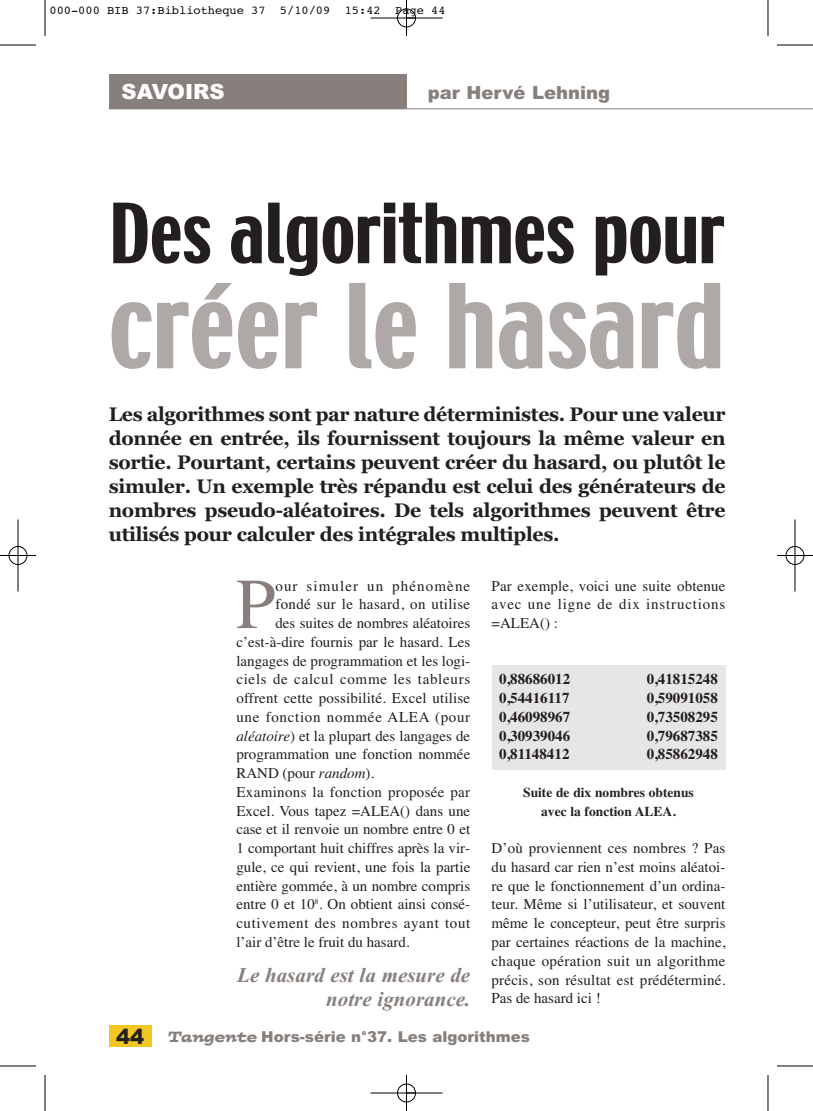
<style>
.page{position:relative;width:813px;height:1111px;background:#fff}
.page>*{position:absolute;margin:0;border:0;box-sizing:border-box;transform-origin:0 0}
.t1{font:103.5px "Techno";color:#aea8a6}
.t2{font:73.5px "Techno";letter-spacing:-.005em;color:#231f20}
.t3{font:71.55px "Times";color:#867f7c}
.t4{font:italic 700 21px/24px "Times";color:#867f7c;text-align:right}
.t5{font:900 21px "Arial";color:#fff}
.t6{font:700 19.5px/24px "Georgia";letter-spacing:-.015em;color:#231f20;text-align:justify}
.t7{font:900 18px "Arial";color:#867f7c}
.t8{font:15px/18.8px "Times";color:#231f20;text-align:justify}
.t9{font:700 15px "Times";color:#231f20}
.t10{font:900 15px "Arial";color:#867f7c}
.t11{font:15px "Times";letter-spacing:.02em;color:#231f20}
.t12{font:15px "Times";letter-spacing:.05em;color:#231f20}
.t13{font:15px "Times";letter-spacing:.04em;color:#231f20}
.t14{font:15px "Times";letter-spacing:.025em;color:#231f20}
.t15{font:15px "Times";letter-spacing:.045em;color:#231f20}
.t16{font:15px "Times";letter-spacing:.075em;color:#231f20}
.t17{font:700 13.5px/18.8px "Times";color:#231f20;text-align:center}
.t18{font:12px "Courier";color:#000}
.s1{font-style:italic}
.s2{font-size:21px;color:#231f20}
.s3{font-family:"Postino";font-weight:400;font-style:italic}
</style>
<div class="page">
<hr style="left:768px;top:109px;width:45px;height:1px;background:#867f7c">
<div style="left:109px;top:1025px;width:42px;height:21px;background:#f3c723"></div>
<div style="left:109px;top:75px;width:297px;height:34px;background:#867f7c"></div>
<hr style="left:109px;top:109px;width:659px;height:1px;background:#867f7c">
<div style="left:491px;top:665px;width:234px;height:105px;background:#e7e6e5"></div>
<hr style="left:45px;top:0;width:1px;height:36px;background:#000">
<hr style="left:0;top:45px;width:36px;height:1px;background:#000">
<hr style="left:768px;top:0;width:1px;height:36px;background:#000">
<hr style="left:777px;top:45px;width:36px;height:1px;background:#000">
<hr style="left:45px;top:1074px;width:1px;height:36px;background:#000">
<hr style="left:0;top:1065px;width:36px;height:1px;background:#000">
<hr style="left:768px;top:1074px;width:1px;height:36px;background:#000">
<hr style="left:777px;top:1065px;width:36px;height:1px;background:#000">
<div style="left:9px;top:546px;width:18px;height:19px;border:1px solid #fff;border-radius:50%"></div>
<div style="left:785px;top:546px;width:19px;height:19px;border:1px solid #fff;border-radius:50%"></div>
<hr style="left:370px;top:18px;width:72px;height:1px;background:#000">
<hr style="left:370px;top:1092px;width:72px;height:1px;background:#000">
<hr style="left:18px;top:519px;width:1px;height:72px;background:#000">
<hr style="left:795px;top:519px;width:1px;height:72px;background:#000">
<hr style="left:406px;top:0;width:1px;height:36px;background:#000">
<hr style="left:406px;top:1074px;width:1px;height:36px;background:#000">
<hr style="left:0;top:555px;width:36px;height:1px;background:#000">
<hr style="left:777px;top:555px;width:36px;height:1px;background:#000">
<div style="left:397px;top:9px;width:19px;height:18px;border:1px solid #000;border-radius:50%"></div>
<div style="left:397px;top:1083px;width:19px;height:19px;border:1px solid #000;border-radius:50%"></div>
<div style="left:9px;top:546px;width:18px;height:18px;border:1px solid #000;border-radius:50%"></div>
<div style="left:786px;top:546px;width:18px;height:18px;border:1px solid #000;border-radius:50%"></div>
<p class="t18" style="left:50px;top:4px;width:398px">000-000 BIB 37:Bibliotheque 37 5/10/09 15:42 Page 44</p>
<h3 class="t5" style="left:122px;top:84px;width:105px">SAVOIRS</h3>
<p class="t7" style="left:428px;top:86px;width:184px">par Hervé Lehning</p>
<h2 class="t2" style="left:109px;top:203px;width:617px">Des algorithmes pour</h2>
<h1 class="t1" style="left:109px;top:283px;width:617px">créer le hasard</h1>
<p class="t6" style="left:109px;top:404px;width:618px">Les algorithmes sont par nature déterministes. Pour une valeur donnée en entrée, ils fournissent toujours la même valeur en sortie. Pourtant, certains peuvent créer du hasard, ou plutôt le simuler. Un exemple très répandu est celui des générateurs de nombres pseudo-aléatoires. De tels algorithmes peuvent être utilisés pour calculer des intégrales multiples.</p>
<h3 class="t3" style="left:236px;top:578px;width:41px">P</h3>
<p class="t16" style="left:275px;top:580px;width:196px">our simuler un phénomène</p>
<p class="t8" style="left:491px;top:577px;width:235px">Par exemple, voici une suite obtenue avec une ligne de dix instructions =ALEA() :</p>
<p class="t14" style="left:275px;top:599px;width:196px">fondé sur le hasard, on utilise</p>
<p class="t8" style="left:275px;top:615px;width:196px">des suites de nombres aléatoires</p>
<p class="t8" style="left:236px;top:634px;width:235px">c’est-à-dire fournis par le hasard. Les</p>
<p class="t8" style="left:236px;top:652px;width:235px">langages de programmation et les logi-</p>
<p class="t12" style="left:236px;top:674px;width:235px">ciels de calcul comme les tableurs</p>
<p class="t8" style="left:236px;top:690px;width:235px">offrent cette possibilité. Excel utilise</p>
<p class="t15" style="left:236px;top:711px;width:235px">une fonction nommée ALEA (pour</p>
<p class="t8" style="left:236px;top:727px;width:235px"><span class="s1">aléatoire</span>) et la plupart des langages de</p>
<p class="t8" style="left:236px;top:746px;width:235px">programmation une fonction nommée</p>
<p class="t8" style="left:236px;top:765px;width:139px">RAND (pour <span class="s1">random</span>).</p>
<p class="t11" style="left:236px;top:786px;width:235px">Examinons la fonction proposée par</p>
<p class="t8" style="left:236px;top:802px;width:235px">Excel. Vous tapez =ALEA() dans une</p>
<p class="t8" style="left:236px;top:821px;width:235px">case et il renvoie un nombre entre 0 et</p>
<p class="t8" style="left:236px;top:840px;width:235px">1 comportant huit chiffres après la vir-</p>
<p class="t8" style="left:236px;top:859px;width:235px">gule, ce qui revient, une fois la partie</p>
<p class="t8" style="left:236px;top:877px;width:235px">entière gommée, à un nombre compris</p>
<p class="t8" style="left:236px;top:896px;width:235px">entre 0 et 10<sup>8</sup>. On obtient ainsi consé-</p>
<p class="t13" style="left:236px;top:917px;width:235px">cutivement des nombres ayant tout</p>
<p class="t8" style="left:236px;top:934px;width:175px">l’air d’être le fruit du hasard.</p>
<p class="t9" style="left:499px;top:674px;width:73px">0,88686012</p>
<p class="t9" style="left:647px;top:674px;width:73px">0,41815248</p>
<p class="t9" style="left:499px;top:692px;width:72px">0,54416117</p>
<p class="t9" style="left:647px;top:692px;width:73px">0,59091058</p>
<p class="t9" style="left:499px;top:711px;width:73px">0,46098967</p>
<p class="t9" style="left:647px;top:711px;width:73px">0,73508295</p>
<p class="t9" style="left:499px;top:730px;width:73px">0,30939046</p>
<p class="t9" style="left:647px;top:730px;width:73px">0,79687385</p>
<p class="t9" style="left:499px;top:749px;width:72px">0,81148412</p>
<p class="t9" style="left:647px;top:749px;width:73px">0,85862948</p>
<p class="t17" style="left:523px;top:784px;width:172px">Suite de dix nombres obtenus avec la fonction ALEA.</p>
<p class="t8" style="left:491px;top:840px;width:235px">D’où proviennent ces nombres ? Pas du hasard car rien n’est moins aléatoi&shy;re que le fonctionnement d’un ordina&shy;teur. Même si l’utilisateur, et souvent même le concepteur, peut être surpris par certaines réactions de la machine, chaque opération suit un algorithme précis, son résultat est prédéterminé.<br>Pas de hasard ici !</p>
<p class="t10" style="left:116px;top:1031px;width:415px"><span class="s2">44</span> <span class="s3">Tangente</span> Hors-série n°37. Les algorithmes</p>
<h3 class="t4" style="left:237px;top:965px;width:235px">Le hasard est la mesure de notre ignorance.</h3>
</div>
